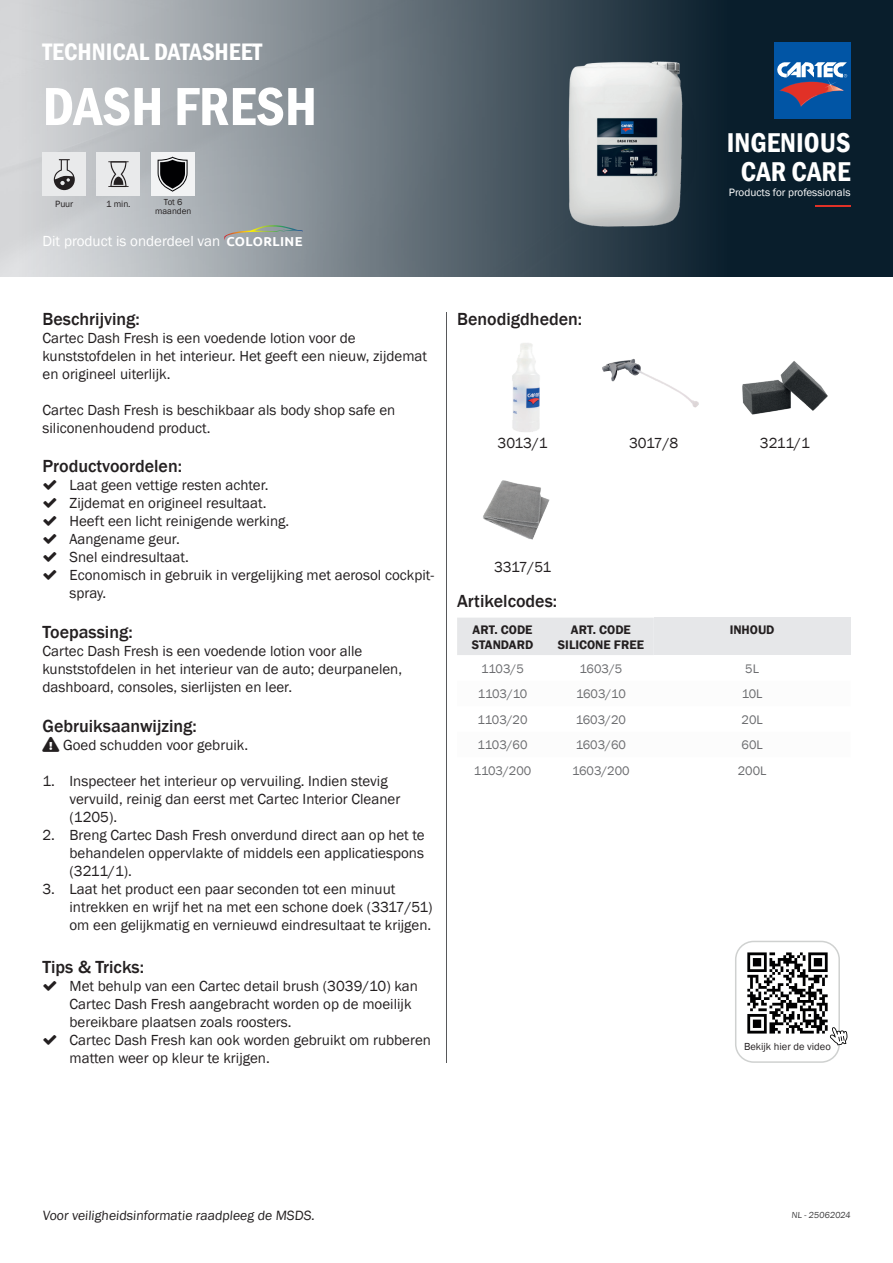
<style>
.page{position:relative;width:893px;height:1263px;background:#fff}
.page>*{position:absolute;margin:0;border:0;box-sizing:border-box;transform-origin:0 0}
.t1{font:600 condensed 55.5px "Franklin Gothic";color:#fff}
.t2{font:600 condensed 27.9px/29px "Franklin Gothic";color:#fff;text-align:center}
.t3{font:600 condensed 24.45px "Franklin Gothic";color:#fff}
.t4{font:500 18px "Franklin Gothic";color:#231f20}
.t5{font:15px/18px "Franklin Gothic";color:#231f20}
.t6{font:15px "Franklin Gothic";color:#fff}
.t7{font:13.8px "Franklin Gothic";color:#231f20}
.t8{font:12.75px "Franklin Gothic";color:#6c6d70}
.t9{font:600 12.75px/15px "Franklin Gothic";color:#231f20}
.t10{font:10.95px "Franklin Gothic";color:#fff}
.t11{font:10.5px "Franklin Gothic";color:#231f20}
.t12{font:9.3px "Franklin Gothic";letter-spacing:-.01em;color:#231f20}
.t13{font:9px/9px "Franklin Gothic";color:#231f20;text-align:center}
.t14{font:9px "Franklin Gothic";color:#3e3e3f}
.s1{font-family:"Ubuntu";font-weight:700;font-size:12.9px}
</style>
<div class="page">
<img style="left:0;top:0;width:893px;height:276px">
<div style="left:774px;top:43px;width:76px;height:76px;background:#0155a5"></div>
<svg style="left:777px;top:62px;width:70px;height:44px"></svg>
<hr style="left:815px;top:205px;width:35px;height:2px;background:#e13127">
<div style="left:457px;top:618px;width:197px;height:37px;background:#e6e7e9"></div>
<div style="left:654px;top:618px;width:196px;height:37px;background:#e6e7e9"></div>
<img style="left:512px;top:343px;width:28px;height:89px">
<img style="left:742px;top:361px;width:86px;height:54px">
<img style="left:483px;top:480px;width:67px;height:60px">
<img style="left:602px;top:358px;width:97px;height:50px">
<div style="left:735px;top:941px;width:105px;height:122px;border:2px solid #cfd1d0;border-radius:18px"></div>
<img style="left:740px;top:945px;width:95px;height:92px">
<svg style="left:830px;top:1027px;width:17px;height:18px"></svg>
<div style="left:42px;top:152px;width:44px;height:44px;background:#e9eaeb"></div>
<svg style="left:54px;top:159px;width:21px;height:31px"></svg>
<div style="left:97px;top:152px;width:43px;height:44px;background:#e9eaeb"></div>
<svg style="left:108px;top:161px;width:21px;height:26px"></svg>
<div style="left:151px;top:152px;width:43px;height:44px;background:#f2f3f4"></div>
<svg style="left:158px;top:157px;width:30px;height:35px"></svg>
<svg style="left:224px;top:225px;width:79px;height:16px"></svg>
<hr style="left:446px;top:312px;width:1px;height:751px;background:#57585a">
<img style="left:554px;top:43px;width:146px;height:194px">
<h3 class="t3" style="left:43px;top:35px;width:221px">TECHNICAL DATASHEET</h3>
<h1 class="t1" style="left:43px;top:69px;width:276px">DASH FRESH</h1>
<p class="t12" style="left:55px;top:198px;width:20px">Puur</p>
<p class="t12" style="left:106px;top:198px;width:26px">1 min.</p>
<p class="t13" style="left:155px;top:198px;width:38px">Tot 6 maanden</p>
<p class="t6" style="left:43px;top:232px;width:262px">Dit product is onderdeel van <span class="s1">COLORLINE</span></p>
<h2 class="t2" style="left:727px;top:128px;width:125px">INGENIOUS<br>CAR CARE</h2>
<p class="t10" style="left:729px;top:186px;width:123px">Products for professionals</p>
<p class="t4" style="left:43px;top:308px;width:99px">Beschrijving:</p>
<p class="t5" style="left:43px;top:329px;width:386px">Cartec Dash Fresh is een voedende lotion voor de kunststofdelen in het interieur. Het geeft een nieuw, zijdemat en origineel uiterlijk.</p>
<p class="t5" style="left:43px;top:401px;width:354px">Cartec Dash Fresh is beschikbaar als body shop safe en siliconenhoudend product.</p>
<p class="t4" style="left:43px;top:455px;width:141px">Productvoordelen:</p>
<p class="t5" style="left:70px;top:477px;width:366px">Laat geen vettige resten achter.<br>Zijdemat en origineel resultaat.<br>Heeft een licht reinigende werking.<br>Aangename geur.<br>Snel eindresultaat.<br>Economisch in gebruik in vergelijking met aerosol cockpit&shy;spray.</p>
<p class="t4" style="left:43px;top:621px;width:92px">Toepassing:</p>
<p class="t5" style="left:43px;top:642px;width:361px">Cartec Dash Fresh is een voedende lotion voor alle kunststofdelen in het interieur van de auto; deurpanelen, dashboard, consoles, sierlijsten en leer.</p>
<p class="t4" style="left:43px;top:714px;width:156px">Gebruiksaanwijzing:</p>
<p class="t5" style="left:43px;top:736px;width:207px">●▼□■▼■● Goed schudden voor gebruik.</p>
<p class="t5" style="left:70px;top:772px;width:332px;text-indent:-27px">1. Inspecteer het interieur op vervuiling. Indien stevig vervuild, reinig dan eerst met Cartec Interior Cleaner (1205).</p>
<p class="t5" style="left:70px;top:826px;width:357px;text-align:justify;text-indent:-27px">2. Breng Cartec Dash Fresh onverdund direct aan op het te behandelen oppervlakte of middels een applicatiespons (3211/1).</p>
<p class="t5" style="left:70px;top:880px;width:365px;text-indent:-27px">3. Laat het product een paar seconden tot een minuut intrekken en wrijf het na met een schone doek (3317/51) om een gelijkmatig en vernieuwd eindresultaat te krijgen.</p>
<p class="t4" style="left:43px;top:956px;width:103px">Tips &amp; Tricks:</p>
<p class="t5" style="left:70px;top:977px;width:363px">Met behulp van een Cartec detail brush (3039/10) kan Cartec Dash Fresh aangebracht worden op de moeilijk bereikbare plaatsen zoals roosters.<br>Cartec Dash Fresh kan ook worden gebruikt om rubberen matten weer op kleur te krijgen.</p>
<p class="t4" style="left:457px;top:308px;width:127px">Benodigdheden:</p>
<p class="t5" style="left:498px;top:434px;width:52px">3013/1</p>
<p class="t5" style="left:760px;top:434px;width:51px">3211/1</p>
<p class="t5" style="left:629px;top:434px;width:51px">3017/8</p>
<p class="t5" style="left:494px;top:558px;width:58px">3317/51</p>
<p class="t4" style="left:457px;top:590px;width:102px">Artikelcodes:</p>
<p class="t9" style="left:472px;top:623px;width:63px">ART. CODE<br>STANDARD</p>
<p class="t9" style="left:558px;top:623px;width:88px;text-align:center">ART. CODE<br>SILICONE FREE</p>
<p class="t9" style="left:730px;top:623px;width:46px">INHOUD</p>
<p class="t8" style="left:481px;top:660px;width:44px">1103/5</p>
<p class="t8" style="left:579px;top:660px;width:44px">1603/5</p>
<p class="t8" style="left:745px;top:660px;width:15px">5L</p>
<p class="t8" style="left:478px;top:686px;width:51px">1103/10</p>
<p class="t8" style="left:576px;top:686px;width:51px">1603/10</p>
<p class="t8" style="left:742px;top:686px;width:22px">10L</p>
<p class="t8" style="left:478px;top:711px;width:51px">1103/20</p>
<p class="t8" style="left:576px;top:711px;width:52px">1603/20</p>
<p class="t8" style="left:741px;top:711px;width:23px">20L</p>
<p class="t8" style="left:478px;top:737px;width:51px">1103/60</p>
<p class="t8" style="left:576px;top:737px;width:52px">1603/60</p>
<p class="t8" style="left:741px;top:737px;width:23px">60L</p>
<p class="t8" style="left:474px;top:762px;width:59px">1103/200</p>
<p class="t8" style="left:572px;top:762px;width:59px">1603/200</p>
<p class="t8" style="left:738px;top:762px;width:30px">200L</p>
<p class="t11" style="left:744px;top:1040px;width:88px">Bekijk hier de video</p>
<p class="t7" style="left:43px;top:1207px;width:275px">Voor veiligheidsinformatie raadpleeg de MSDS.</p>
<p class="t14" style="left:791px;top:1210px;width:61px">NL - 25062024</p>
</div>
